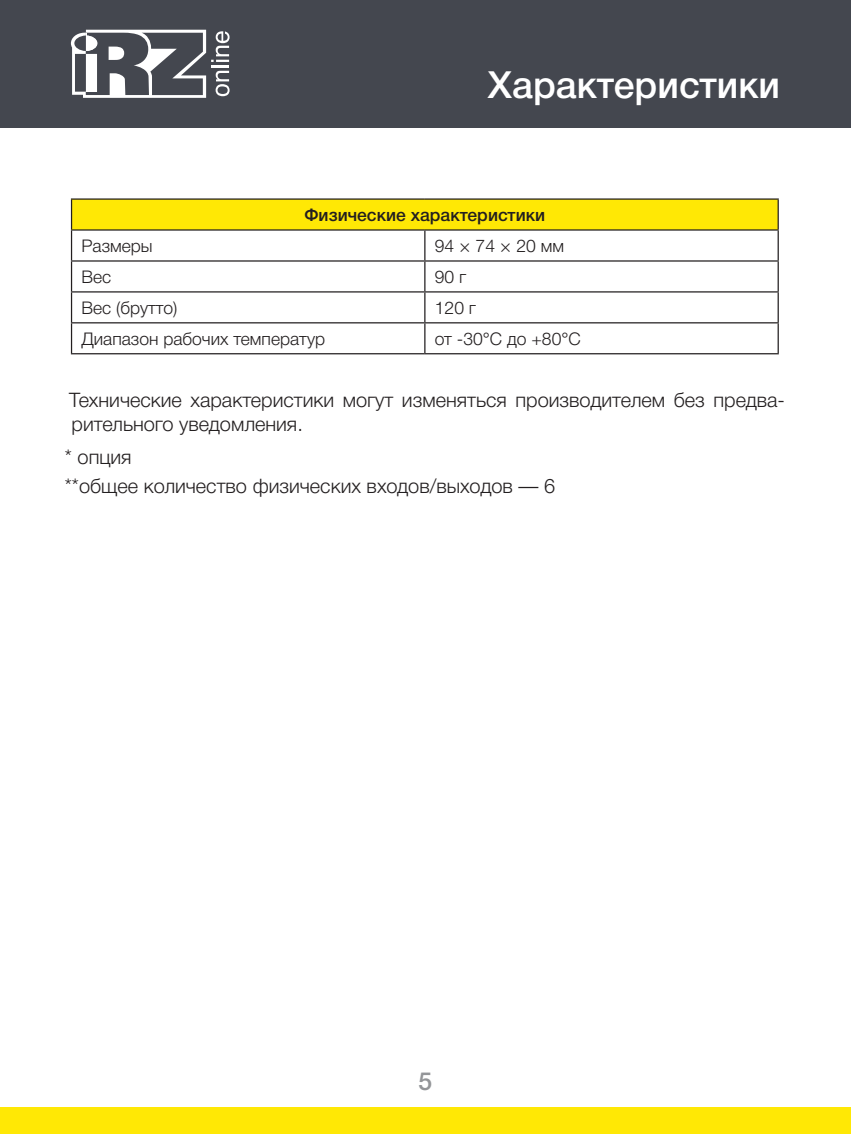
<style>
.page{position:relative;width:851px;height:1134px;background:#fff}
.page>*{position:absolute;margin:0;border:0;box-sizing:border-box;transform-origin:0 0}
.t1{font:500 37.5px "Helvetica Neue Cyr";color:#fff}
.t2{font:500 25px "Helvetica Neue Cyr";color:#939598}
.t3{font:300 20px/24px "Helvetica Neue Cyr";color:#231f20}
.t4{font:300 17.5px "Helvetica Neue Cyr";color:#231f20}
.t5{font:500 17.5px "Helvetica Neue Cyr";color:#231f20}
.s1{font-family:"Helvetica"}
</style>
<div class="page">
<div style="left:0;top:0;width:850px;height:128px;background:#44474f"></div>
<svg style="left:71px;top:30px;width:158px;height:68px"></svg>
<div style="left:0;top:1107px;width:850px;height:27px;background:#ffe805"></div>
<div style="left:71px;top:199px;width:707px;height:31px;background:#ffe805"></div>
<hr style="left:71px;top:198px;width:354px;height:2px;background:#231f20">
<hr style="left:425px;top:198px;width:353px;height:2px;background:#231f20">
<hr style="left:71px;top:229px;width:354px;height:2px;background:#231f20">
<hr style="left:425px;top:229px;width:353px;height:2px;background:#231f20">
<hr style="left:71px;top:260px;width:354px;height:2px;background:#231f20">
<hr style="left:425px;top:260px;width:353px;height:2px;background:#231f20">
<hr style="left:71px;top:291px;width:354px;height:2px;background:#231f20">
<svg style="left:71px;top:200px;width:1px;height:122px"></svg>
<hr style="left:425px;top:291px;width:353px;height:2px;background:#231f20">
<svg style="left:424px;top:231px;width:1px;height:91px"></svg>
<svg style="left:777px;top:200px;width:1px;height:122px"></svg>
<hr style="left:71px;top:322px;width:354px;height:1px;background:#231f20">
<hr style="left:71px;top:323px;width:1px;height:30px;background:#231f20">
<hr style="left:425px;top:322px;width:353px;height:1px;background:#231f20">
<hr style="left:424px;top:323px;width:1px;height:30px;background:#231f20">
<hr style="left:777px;top:323px;width:1px;height:30px;background:#231f20">
<hr style="left:71px;top:353px;width:354px;height:1px;background:#231f20">
<hr style="left:425px;top:353px;width:353px;height:1px;background:#231f20">
<p class="t1" style="left:487px;top:64px;width:294px">Характеристики</p>
<p class="t5" style="left:304px;top:205px;width:242px">Физические характеристики</p>
<p class="t4" style="left:81px;top:236px;width:73px">Размеры</p>
<p class="t4" style="left:435px;top:236px;width:131px">94 <span class="s1">×</span> 74 <span class="s1">×</span> 20 мм</p>
<p class="t4" style="left:81px;top:267px;width:31px">Вес</p>
<p class="t4" style="left:435px;top:267px;width:33px">90 г</p>
<p class="t4" style="left:81px;top:298px;width:97px">Вес (брутто)</p>
<p class="t4" style="left:435px;top:298px;width:43px">120 г</p>
<p class="t4" style="left:81px;top:329px;width:245px">Диапазон рабочих температур</p>
<p class="t4" style="left:435px;top:329px;width:147px">от -30°С до +80°С</p>
<p class="t3" style="left:69px;top:388px;width:717px">Технические характеристики могут изменяться производителем без предва&shy;рительного уведомления.</p>
<p class="t3" style="left:65px;top:445px;width:68px">* опция</p>
<p class="t3" style="left:65px;top:474px;width:491px">**общее количество физических входов/выходов — 6</p>
<p class="t2" style="left:418px;top:1068px;width:15px">5</p>
</div>
